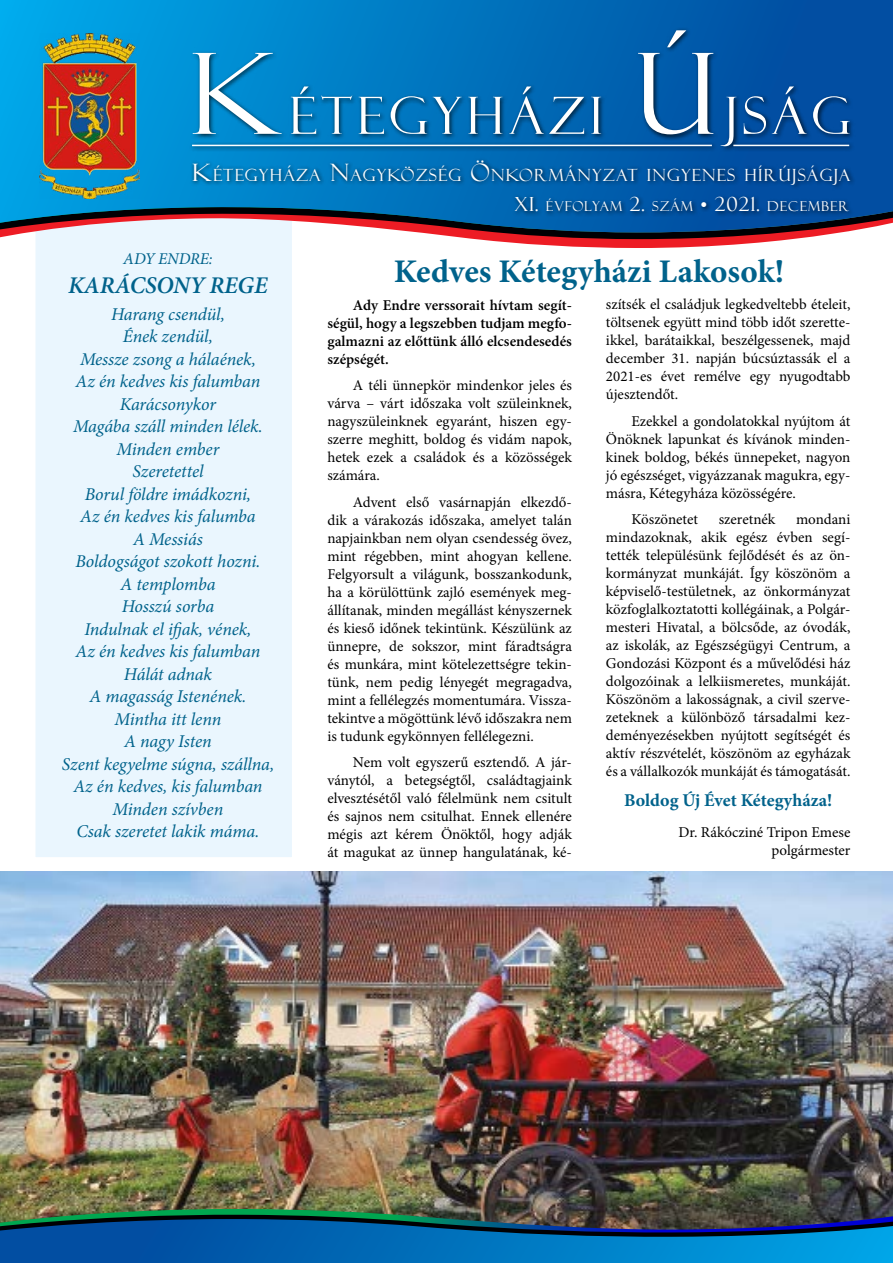
<style>
.page{position:relative;width:893px;height:1263px;background:#fff}
.page>*{position:absolute;margin:0;border:0;box-sizing:border-box;transform-origin:0 0}
.t1{font:51.45px "Felix Titling";letter-spacing:.085em;color:#fff}
.t2{font:700 33px "Minion Pro";color:#00628b}
.t3{font:italic 600 24px "Minion Pro";letter-spacing:-.01em;color:#00628b}
.t4{font:italic 18px/22.5px "Minion Pro";letter-spacing:-.005em;color:#00628b;text-align:center}
.t5{font:700 18px "Minion Pro";color:#00628b}
.t6{font:16.8px "Felix Titling";letter-spacing:.07em;color:#fff}
.t7{font:italic 16.5px "Minion Pro";letter-spacing:-.01em;color:#00628b}
.t8{font:15px/18px "Minion Pro";color:#000;text-align:justify}
.t9{font:600 15px/18px "Minion Pro";color:#000;text-align:justify}
.t10{font:13.65px "Felix Titling";letter-spacing:.07em;color:#fff}
.s1{font-size:112.5px}
.s2{font-size:24px}
.s3{font-size:19.5px}
</style>
<div class="page">
<img style="left:0;top:872px;width:893px;height:337px">
<div style="left:33px;top:195px;width:262px;height:665px;background:#eaf6fe;border:3px solid #fff"></div>
<svg style="left:33px;top:239px;width:759px;height:9px"></svg>
<svg style="left:0;top:233px;width:837px;height:6px"></svg>
<svg style="left:0;top:0;width:893px;height:233px;background:#1775b4"></svg>
<img style="left:40px;top:34px;width:100px;height:164px">
<div style="left:189px;top:142px;width:529px;height:11px;background:#000;opacity:.75"></div>
<div style="left:190px;top:27px;width:665px;height:125px;background:#000;opacity:.75"></div>
<div style="left:730px;top:142px;width:125px;height:11px;background:#000;opacity:.75"></div>
<hr style="left:733px;top:145px;width:116px;height:1px;background:#fff">
<div style="left:190px;top:158px;width:666px;height:33px;background:#000;opacity:.75"></div>
<div style="left:512px;top:194px;width:342px;height:23px;background:#000;opacity:.75"></div>
<img style="left:0;top:1209px;width:893px;height:5px">
<svg style="left:0;top:1214px;width:893px;height:49px;background:#0a5e96"></svg>
<h1 class="t1" style="left:189px;top:86px;width:662px"><span class="s1">K</span>ÉTEGYHÁZI <span class="s1">Ú</span>JSÁG</h1>
<p class="t6" style="left:192px;top:165px;width:660px"><span class="s2">K</span>ÉTEGYHÁZA <span class="s2">N</span>AGYKÖZSÉG <span class="s2">Ö</span>NKORMÁNYZAT INGYENES HÍRÚJSÁGJA</p>
<p class="t10" style="left:515px;top:198px;width:336px"><span class="s3">XI.</span> ÉVFOLYAM <span class="s3">2.</span> SZÁM <span class="s3">• 2021.</span> DECEMBER</p>
<p class="t7" style="left:123px;top:247px;width:91px">ADY ENDRE:</p>
<h3 class="t3" style="left:68px;top:268px;width:201px">KARÁCSONY REGE</h3>
<p class="t4" style="left:62px;top:303px;width:214px">Harang csendül,<br>Ének zendül,<br>Messze zsong a hálaének,<br>Az én kedves kis falumban<br>Karácsonykor<br>Magába száll minden lélek.<br>Minden ember<br>Szeretettel<br>Borul földre imádkozni,<br>Az én kedves kis falumba<br>A Messiás<br>Boldogságot szokott hozni.<br>A templomba<br>Hosszú sorba<br>Indulnak el ifjak, vének,<br>Az én kedves kis falumban<br>Hálát adnak<br>A magasság Istenének.<br>Mintha itt lenn<br>A nagy Isten<br>Szent kegyelme súgna, szállna,<br>Az én kedves, kis falumban<br>Minden szívben<br>Csak szeretet lakik máma.</p>
<p class="t9" style="left:327px;top:296px;width:246px;text-indent:26px">Ady Endre verssorait hívtam segít&shy;ségül, hogy a legszebben tudjam megfo&shy;galmazni az előttünk álló elcsendesedés szépségét.</p>
<h2 class="t2" style="left:394px;top:248px;width:392px">Kedves Kétegyházi Lakosok!</h2>
<p class="t8" style="left:606px;top:295px;width:246px">szítsék el családjuk legkedveltebb ételeit, töltsenek együtt mind több időt szerette&shy;ikkel, barátaikkal, beszélgessenek, majd december 31. napján búcsúztassák el a 2021-es évet remélve egy nyugodtabb újesztendőt.</p>
<p class="t8" style="left:606px;top:412px;width:246px;text-indent:26px">Ezekkel a gondolatokkal nyújtom át Önöknek lapunkat és kívánok minden&shy;kinek boldog, békés ünnepeket, nagyon jó egészséget, vigyázzanak magukra, egy&shy;másra, Kétegyháza közösségére.</p>
<p class="t8" style="left:631px;top:510px;width:68px">Köszönetet</p>
<p class="t8" style="left:719px;top:510px;width:58px">szeretnék</p>
<p class="t8" style="left:327px;top:376px;width:246px;text-indent:26px">A téli ünnepkör mindenkor jeles és várva – várt időszaka volt szüleinknek, nagyszüleinknek egyaránt, hiszen egy&shy;szerre meghitt, boldog és vidám napok, hetek ezek a családok és a közösségek számára.</p>
<p class="t8" style="left:327px;top:493px;width:246px;text-indent:26px">Advent első vasárnapján elkezdő&shy;dik a várakozás időszaka, amelyet talán napjainkban nem olyan csendesség övez, mint régebben, mint ahogyan kellene.<br>Felgyorsult a világunk, bosszankodunk, ha a körülöttünk zajló események meg&shy;állítanak, minden megállást kényszernek és kieső időnek tekintünk. Készülünk az ünnepre, de sokszor, mint fáradtságra és munkára, mint kötelezettségre tekin&shy;tünk, nem pedig lényegét megragadva, mint a fellélegzés momentumára. Vissza&shy;tekintve a mögöttünk lévő időszakra nem is tudunk egykönnyen fellélegezni.</p>
<p class="t8" style="left:327px;top:753px;width:246px;text-indent:26px">Nem volt egyszerű esztendő. A jár&shy;ványtól, a betegségtől, családtagjaink elvesztésétől való félelmünk nem csitult és sajnos nem csitulhat. Ennek ellenére mégis azt kérem Önöktől, hogy adják át magukat az ünnep hangulatának, ké-</p>
<p class="t8" style="left:606px;top:510px;width:246px;text-indent:190px">mondani mindazoknak, akik egész évben segí&shy;tették településünk fejlődését és az ön&shy;kormányzat munkáját. Így köszönöm a képviselő-testületnek, az önkormányzat közfoglalkoztatotti kollégáinak, a Polgár&shy;mesteri Hivatal, a bölcsőde, az óvodák, az iskolák, az Egészségügyi Centrum, a Gondozási Központ és a művelődési ház dolgozóinak a lelkiismeretes, munkáját.<br>Köszönöm a lakosságnak, a civil szerve&shy;zeteknek a különböző társadalmi kez&shy;deményezésekben nyújtott segítségét és aktív részvételét, köszönöm az egyházak és a vállalkozók munkáját és támogatását.</p>
<p class="t5" style="left:624px;top:788px;width:210px">Boldog Új Évet Kétegyháza!</p>
<p class="t8" style="left:678px;top:823px;width:174px;text-align:right">Dr. Rákócziné Tripon Emese polgármester</p>
</div>
